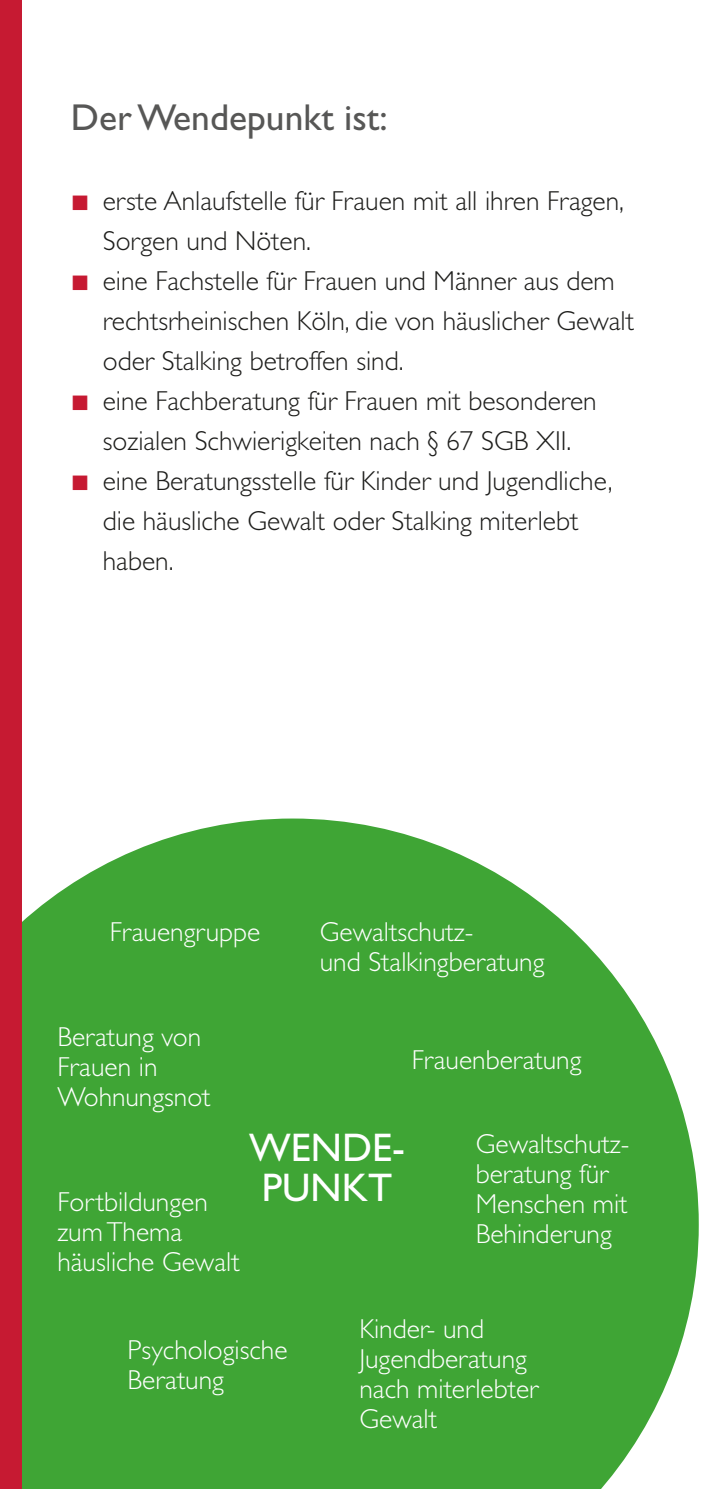
<style>
.page{position:relative;width:709px;height:1489px;background:#fff}
.page>*{position:absolute;margin:0;border:0;box-sizing:border-box;transform-origin:0 0}
.H3_Fließtext_Headlin{font:40px "Gill Sans Std";color:#fff}
.H3_Fließtext_Headlin-2{font:37.5px "Gill Sans Std";color:#575756}
.P_Fließtext_Aufzählu{font:300 27.5px/40px "Gill Sans Std";color:#1d1d1b}
.P_Fließtext{font:300 27.5px/30px "Gill Sans Std";color:#fff}
.s1{color:#c61a32}
</style>
<div class="page">
<svg style="left:21px;top:818px;width:677px;height:670px;background:#57b04e"></svg>
<div style="left:0;top:0;width:21px;height:1488px;background:#c61a32"></div>
<p class="H3_Fließtext_Headlin-2" style="left:71px;top:96px;width:318px">Der Wendepunkt ist:</p>
<p class="P_Fließtext_Aufzählu" style="left:103px;top:181px;width:523px;text-indent:-32px"><span class="s1">■</span> erste Anlaufstelle für Frauen mit all ihren Fragen,<br>Sorgen und Nöten.</p>
<p class="P_Fließtext_Aufzählu" style="left:103px;top:261px;width:533px;text-indent:-32px"><span class="s1">■</span> eine Fachstelle für Frauen und Männer aus dem rechtsrheinischen Köln, die von häuslicher Gewalt oder Stalking betroffen sind.</p>
<p class="P_Fließtext_Aufzählu" style="left:71px;top:381px;width:527px;text-align:center"><span class="s1">■</span> eine Fachberatung für Frauen mit besonderen sozialen Schwierigkeiten nach § 67 SGB XII.</p>
<p class="P_Fließtext_Aufzählu" style="left:103px;top:461px;width:511px;text-indent:-32px"><span class="s1">■</span> eine Beratungsstelle für Kinder und Jugendliche, die häusliche Gewalt oder Stalking miterlebt haben.</p>
<p class="P_Fließtext" style="left:110px;top:917px;width:152px">Frauengruppe</p>
<p class="P_Fließtext" style="left:320px;top:917px;width:155px">Gewaltschutz-</p>
<p class="P_Fließtext" style="left:320px;top:947px;width:226px">und Stalkingberatung</p>
<p class="P_Fließtext" style="left:57px;top:1022px;width:145px">Beratung von<br>Frauen in</p>
<p class="P_Fließtext" style="left:57px;top:1082px;width:155px">Wohnungsnot</p>
<p class="P_Fließtext" style="left:57px;top:1187px;width:152px">Fortbildungen</p>
<p class="P_Fließtext" style="left:57px;top:1217px;width:126px">zum Thema</p>
<p class="P_Fließtext" style="left:57px;top:1247px;width:184px">häusliche Gewalt</p>
<p class="H3_Fließtext_Headlin" style="left:249px;top:1124px;width:157px">WENDE-</p>
<p class="H3_Fließtext_Headlin" style="left:262px;top:1164px;width:132px">PUNKT</p>
<p class="P_Fließtext" style="left:412px;top:1044px;width:171px">Frauenberatung</p>
<p class="P_Fließtext" style="left:476px;top:1128px;width:155px">Gewaltschutz&shy;beratung für<br>Menschen mit<br>Behinderung</p>
<p class="P_Fließtext" style="left:128px;top:1334px;width:161px">Psychologische<br>Beratung</p>
<p class="P_Fließtext" style="left:359px;top:1313px;width:126px">Kinder- und</p>
<p class="P_Fließtext" style="left:359px;top:1343px;width:180px">Jugendberatung nach miterlebter<br>Gewalt</p>
</div>
